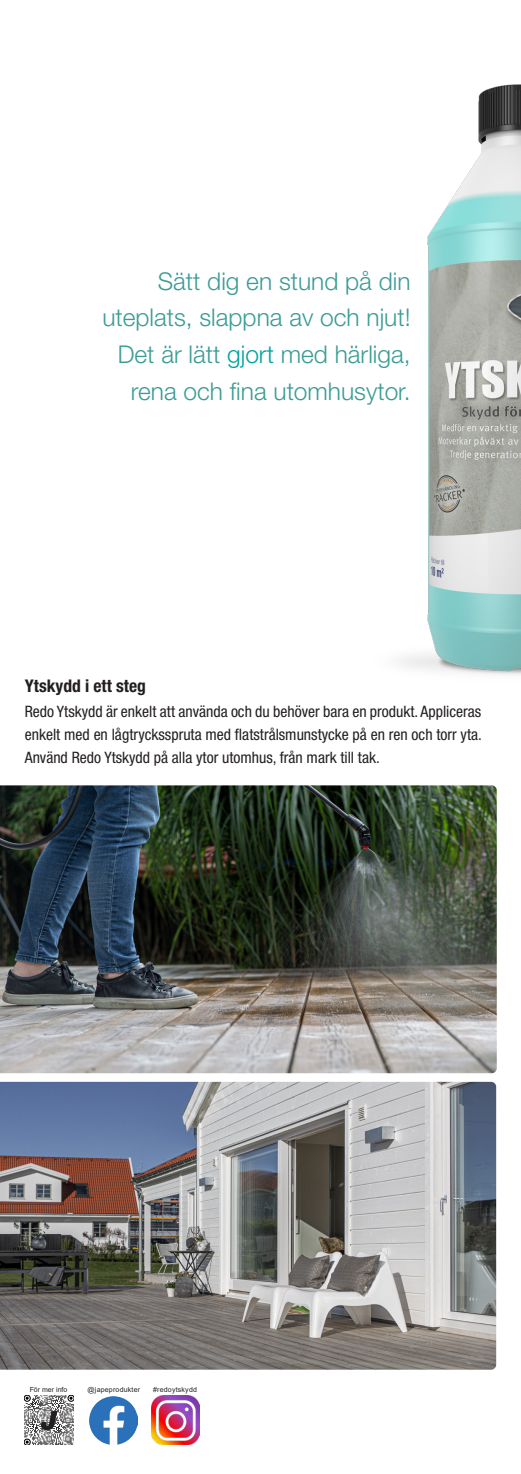
<style>
.page{position:relative;width:521px;height:1474px;background:#fff}
.page>*{position:absolute;margin:0;border:0;box-sizing:border-box;transform-origin:0 0}
.Produktbroschyr_-_Kä{font:300 24.5px "Helvetica Neue LT Std";color:#3b9c95}
.Produktbroschyr_-_Br{font:700 condensed 17.5px "Helvetica Neue LT Std";color:#231f20}
.Produktbroschyr_-_Br-2{font:condensed 15.75px/22.8px "Helvetica Neue LT Std";color:#231f20;text-align:justify}
.t1{font:7px "Arial";letter-spacing:.03em;color:#231f20}
.t2{font:7px "Arial";color:#231f20}
.s1{color:#00a49c}
</style>
<div class="page">
<img style="left:0;top:785px;width:497px;height:288px">
<img style="left:0;top:1081px;width:496px;height:288px">
<img style="left:151px;top:1395px;width:48px;height:49px">
<img style="left:89px;top:1396px;width:49px;height:48px">
<img style="left:399px;top:84px;width:122px;height:591px">
<svg style="left:25px;top:1395px;width:49px;height:49px"></svg>
<img style="left:42px;top:1411px;width:15px;height:17px">
<p class="Produktbroschyr_-_Kä" style="left:158px;top:266px;width:254px">Sätt dig en stund på din</p>
<p class="Produktbroschyr_-_Kä" style="left:102px;top:303px;width:310px">uteplats, slappna av och njut!</p>
<p class="Produktbroschyr_-_Kä" style="left:118px;top:339px;width:294px">Det är lätt <span class="s1">gjort</span> med härliga,</p>
<p class="Produktbroschyr_-_Kä" style="left:131px;top:376px;width:281px">rena och fina utomhusytor.</p>
<p class="Produktbroschyr_-_Br" style="left:25px;top:675px;width:123px">Ytskydd i ett steg</p>
<p class="Produktbroschyr_-_Br-2" style="left:25px;top:700px;width:458px">Redo Ytskydd är enkelt att använda och du behöver bara en produkt. Appliceras enkelt med en lågtrycksspruta med flatstrålsmunstycke på en ren och torr yta.<br>Använd Redo Ytskydd på alla ytor utomhus, från mark till tak.</p>
<p class="t2" style="left:30px;top:1384px;width:39px">För mer info</p>
<p class="t1" style="left:88px;top:1384px;width:54px">@japeprodukter</p>
<p class="t1" style="left:153px;top:1384px;width:45px">#redoytskydd</p>
</div>
